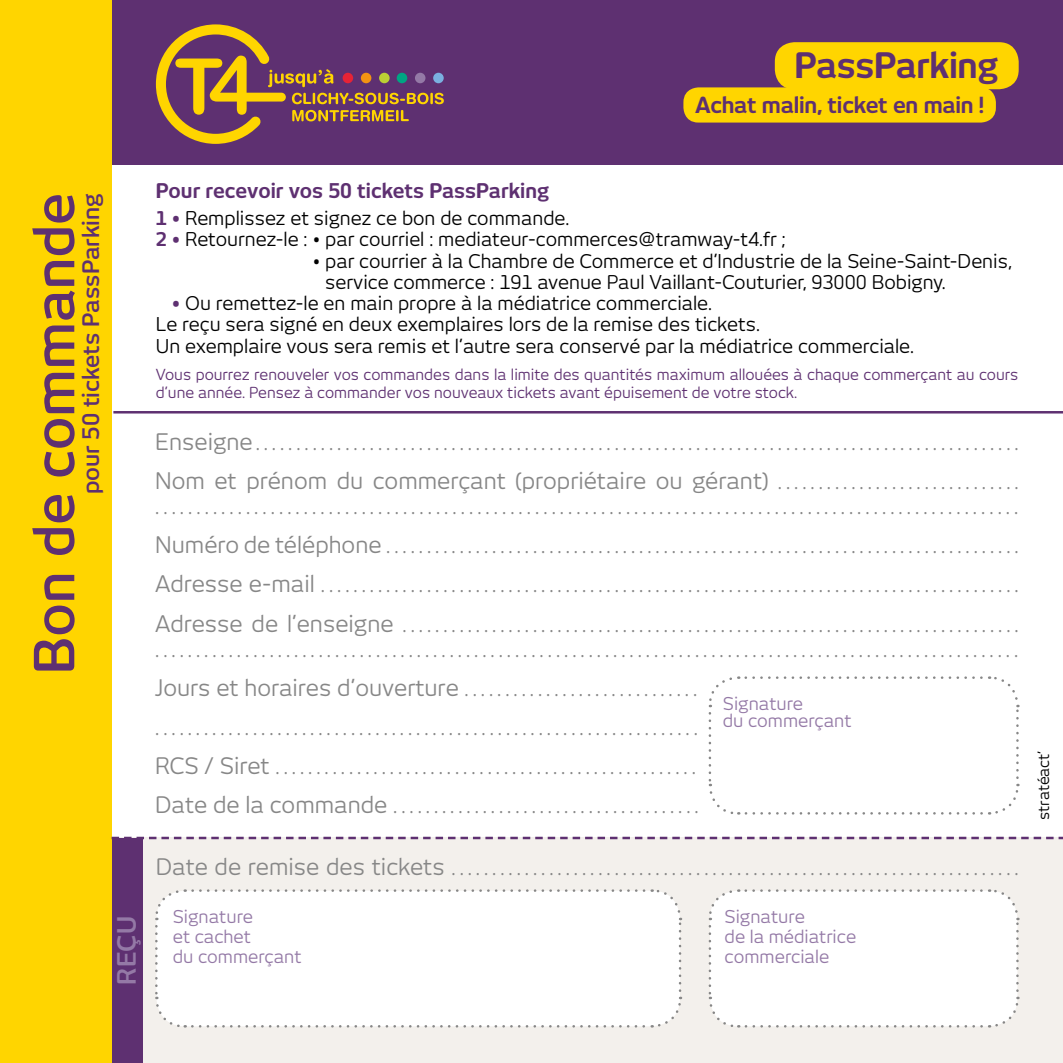
<style>
.page{position:relative;width:1063px;height:1063px;background:#fff}
.page>*{position:absolute;margin:0;border:0;box-sizing:border-box;transform-origin:0 0}
.t1{font:600 54.25px "New June";color:#5e3071}
.t2{font:700 34.75px "New June";letter-spacing:-.01em;color:#5e3071}
.t3{font:600 25px "New June";color:#9479a6}
.t4{font:22.5px "New June";color:#878787}
.t5{font:600 22.5px "New June";color:#5e3071}
.t6{font:700 21.75px "New June";letter-spacing:-.01em;color:#5e3071}
.t7{font:20px/39.2px "New June";color:#878787;text-align:justify}
.t8{font:700 20px "New June";color:#5e3071}
.t9{font:18.75px/21.2px "New June";color:#000}
.t10{font:17.5px/20px "New June";color:#9479a6}
.t11{font:15px/17.5px "New June";color:#5e3071}
.t12{font:15px "New June";color:#000}
.s1{font-weight:700;color:#5e3071}
.s2{font-size:22.5px}
.s3{font-size:20px}
</style>
<div class="page">
<div style="left:0;top:838px;width:1063px;height:225px;background:#f3f0ec"></div>
<div style="left:1px;top:0;width:1062px;height:165px;background:#5e3071"></div>
<div style="left:0;top:0;width:112px;height:1063px;background:#ffd500"></div>
<hr style="left:113px;top:411px;width:950px;height:3px;background:#5e3071">
<svg style="left:156px;top:24px;width:288px;height:120px"></svg>
<div style="left:683px;top:87px;width:313px;height:36px;background:#ffd500;border-radius:15px"></div>
<div style="left:775px;top:42px;width:244px;height:47px;background:#ffd500;border-radius:20px"></div>
<div style="left:156px;top:891px;width:524px;height:135px;background:#fff;border-radius:28px"></div>
<svg style="left:155px;top:926px;width:31px;height:102px"></svg>
<svg style="left:192px;top:997px;width:491px;height:31px"></svg>
<svg style="left:652px;top:889px;width:30px;height:102px"></svg>
<svg style="left:155px;top:889px;width:489px;height:31px"></svg>
<div style="left:710px;top:891px;width:307px;height:135px;background:#fff;border-radius:28px"></div>
<svg style="left:708px;top:926px;width:31px;height:102px"></svg>
<svg style="left:746px;top:997px;width:274px;height:31px"></svg>
<svg style="left:989px;top:889px;width:30px;height:102px"></svg>
<svg style="left:708px;top:889px;width:274px;height:31px"></svg>
<svg style="left:708px;top:713px;width:31px;height:102px"></svg>
<svg style="left:746px;top:784px;width:274px;height:31px"></svg>
<svg style="left:989px;top:676px;width:30px;height:102px"></svg>
<svg style="left:708px;top:676px;width:274px;height:31px"></svg>
<svg style="left:112px;top:837px;width:951px;height:2px"></svg>
<div style="left:112px;top:838px;width:30px;height:225px;background:#5e3071"></div>
<h2 class="t2" style="left:795px;top:44px;width:205px">PassParking</h2>
<p class="t6" style="left:695px;top:92px;width:291px">Achat malin, ticket en main !</p>
<h1 class="t1" style="left:23px;top:674px;width:483px;rotate:-90deg">Bon de commande</h1>
<p class="t5" style="left:78px;top:494px;width:303px;rotate:-90deg">pour 50 tickets PassParking</p>
<p class="t8" style="left:156px;top:179px;width:395px">Pour recevoir vos 50 tickets PassParking</p>
<p class="t9" style="left:156px;top:207px;width:631px"><span class="s1">1 •</span> Remplissez et signez ce bon de commande.<br><span class="s1">2 •</span> Retournez-le : • par courriel : mediateur-commerces@tramway-t4.fr ;</p>
<p class="t9" style="left:325px;top:250px;width:688px;text-indent:-13px">• par courrier à la Chambre de Commerce et d’Industrie de la Seine-Saint-Denis, service commerce : 191 avenue Paul Vaillant-Couturier, 93000 Bobigny.</p>
<p class="t9" style="left:156px;top:292px;width:760px;text-indent:16px"><span class="s1">•</span> Ou remettez-le en main propre à la médiatrice commerciale.<br>Le reçu sera signé en deux exemplaires lors de la remise des tickets.<br>Un exemplaire vous sera remis et l’autre sera conservé par la médiatrice commerciale.</p>
<p class="t11" style="left:156px;top:366px;width:864px">Vous pourrez renouveler vos commandes dans la limite des quantités maximum allouées à chaque commerçant au cours d’une année. Pensez à commander vos nouveaux tickets avant épuisement de votre stock.</p>
<p class="t7" style="left:155px;top:423px;width:865px"><span class="s2">Enseigne</span> ..............................................................................................</p>
<p class="t4" style="left:155px;top:468px;width:865px">Nom et prénom du commerçant (propriétaire ou gérant) <span class="s3">. . . . . . . . . . . . . . . . . . . . . . . . . . . . . .</span></p>
<p class="t7" style="left:155px;top:487px;width:865px">.........................................................................................................<br><span class="s2">Numéro de téléphone</span> ..............................................................................<br><span class="s2">Adresse e-mail</span> ......................................................................................<br><span class="s2">Adresse de l’enseigne</span> ............................................................................</p>
<p class="t7" style="left:155px;top:629px;width:865px;text-align:left">..........................................................................................................<br><span class="s2">Jours et horaires d’ouverture</span> ............................. ...................................................................<br><span class="s2">RCS / Siret</span> ....................................................<br><span class="s2">Date de la commande</span> ......................................</p>
<p class="t10" style="left:723px;top:694px;width:130px;line-height:17.5px">Signature<br>du commerçant</p>
<p class="t3" style="left:112px;top:985px;width:70px;rotate:-90deg">REÇU</p>
<p class="t7" style="left:156px;top:848px;width:864px"><span class="s2">Date de remise des tickets</span> ......................................................................</p>
<p class="t10" style="left:173px;top:906px;width:130px">Signature<br>et cachet<br>du commerçant</p>
<p class="t10" style="left:725px;top:906px;width:133px">Signature<br>de la médiatrice commerciale</p>
<p class="t12" style="left:1035px;top:820px;width:71px;rotate:-90deg">stratéact’</p>
</div>
